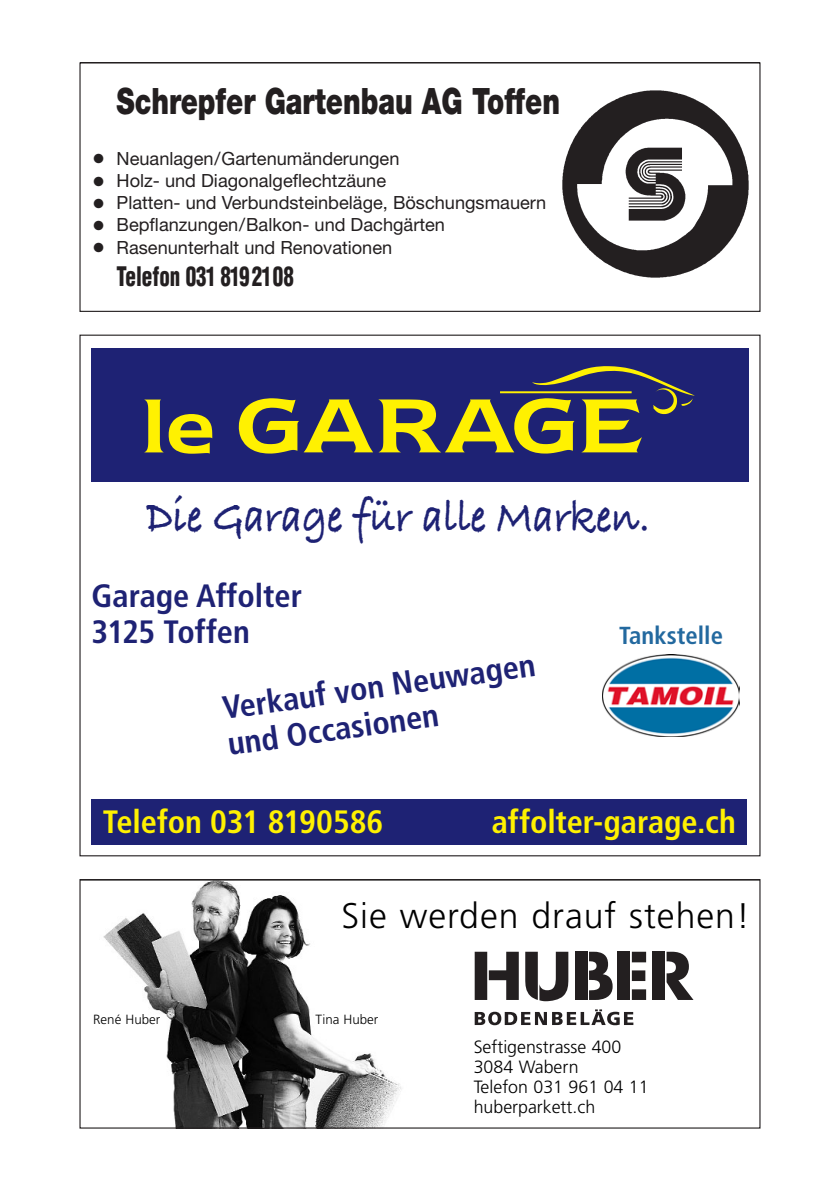
<style>
.page{position:relative;width:840px;height:1191px;background:#fff}
.page>*{position:absolute;margin:0;border:0;box-sizing:border-box;transform-origin:0 0}
.t1{font:700 48.4px "Bradley Hand ITCTT";color:#1e2274;scale:.85 1}
.t2{font:900 36.4px "Helvetica Neue LT Std";color:#231f20;scale:.75 1}
.t3{font:300 35.6px "Frutiger";letter-spacing:.03em;color:#000}
.t4{font:700 condensed 32.4px/36.4px "Frutiger LT Std";color:#1e2274}
.t5{font:700 condensed 32.4px "Frutiger LT Std";letter-spacing:-.005em;color:#fff101}
.t6{font:900 condensed 26.2px "Helvetica";color:#231f20;scale:.8 1}
.t7{font:700 condensed 24.6px "Frutiger LT Std";color:#23699f}
.t8{font:18.2px "Helvetica Neue LT Std";color:#231f20}
.t9{font:300 17.8px/20px "Frutiger";color:#000}
.t10{font:300 13.4px "Frutiger";color:#000}
</style>
<div class="page">
<svg style="left:103px;top:881px;width:591px;height:245px"></svg>
<svg style="left:474px;top:951px;width:44px;height:49px"></svg>
<svg style="left:525px;top:951px;width:43px;height:50px"></svg>
<svg style="left:588px;top:951px;width:24px;height:49px"></svg>
<svg style="left:631px;top:951px;width:14px;height:49px"></svg>
<svg style="left:666px;top:951px;width:27px;height:49px"></svg>
<svg style="left:474px;top:1009px;width:159px;height:16px"></svg>
<div style="left:574px;top:951px;width:13px;height:49px;background:#231f20"></div>
<div style="left:617px;top:951px;width:13px;height:49px;background:#231f20"></div>
<div style="left:652px;top:951px;width:12px;height:49px;background:#231f20"></div>
<div style="left:79px;top:879px;width:681px;height:249px;border:1px solid #231f20"></div>
<img style="left:562px;top:90px;width:187px;height:188px">
<div style="left:79px;top:62px;width:681px;height:250px;border:1px solid #231f20"></div>
<div style="left:91px;top:349px;width:656px;height:133px;background:#1e2274"></div>
<svg style="left:144px;top:366px;width:550px;height:88px"></svg>
<img style="left:602px;top:654px;width:137px;height:82px">
<div style="left:91px;top:799px;width:656px;height:46px;background:#1e2274"></div>
<h2 class="t2" style="left:116px;top:80px;width:592px">Schrepfer Gartenbau AG Toffen</h2>
<p class="t8" style="left:94px;top:147px;width:307px">● Neuanlagen/Gartenumänderungen</p>
<p class="t8" style="left:94px;top:170px;width:294px">● Holz- und Diagonalgeflechtzäune</p>
<p class="t8" style="left:94px;top:192px;width:454px">● Platten- und Verbundsteinbeläge, Böschungsmauern</p>
<p class="t8" style="left:94px;top:214px;width:353px">● Bepflanzungen/Balkon- und Dachgärten</p>
<p class="t8" style="left:94px;top:236px;width:300px">● Rasenunterhalt und Renovationen</p>
<h3 class="t6" style="left:116px;top:260px;width:223px">Telefon 031 8192108</h3>
<h1 class="t1" style="left:146px;top:479px;width:593px">Die Garage für alle Marken.</h1>
<h3 class="t4" style="left:91px;top:577px;width:212px">Garage Affolter<br>3125 Toffen</h3>
<h3 class="t4" style="left:220px;top:690px;width:316px;rotate:-8deg">Verkauf von Neuwagen und Occasionen</h3>
<h3 class="t7" style="left:619px;top:621px;width:105px">Tankstelle</h3>
<h3 class="t5" style="left:103px;top:803px;width:282px">Telefon 031 8190586</h3>
<h3 class="t5" style="left:491px;top:803px;width:245px">affolter-garage.ch</h3>
<h3 class="t3" style="left:341px;top:895px;width:410px">Sie werden drauf stehen!</h3>
<p class="t10" style="left:93px;top:1011px;width:68px">René Huber</p>
<p class="t10" style="left:315px;top:1011px;width:64px">Tina Huber</p>
<p class="t9" style="left:473px;top:1037px;width:176px">Seftigenstrasse 400<br>3084 Wabern<br>Telefon 031 961 04 11 huberparkett.ch</p>
</div>
